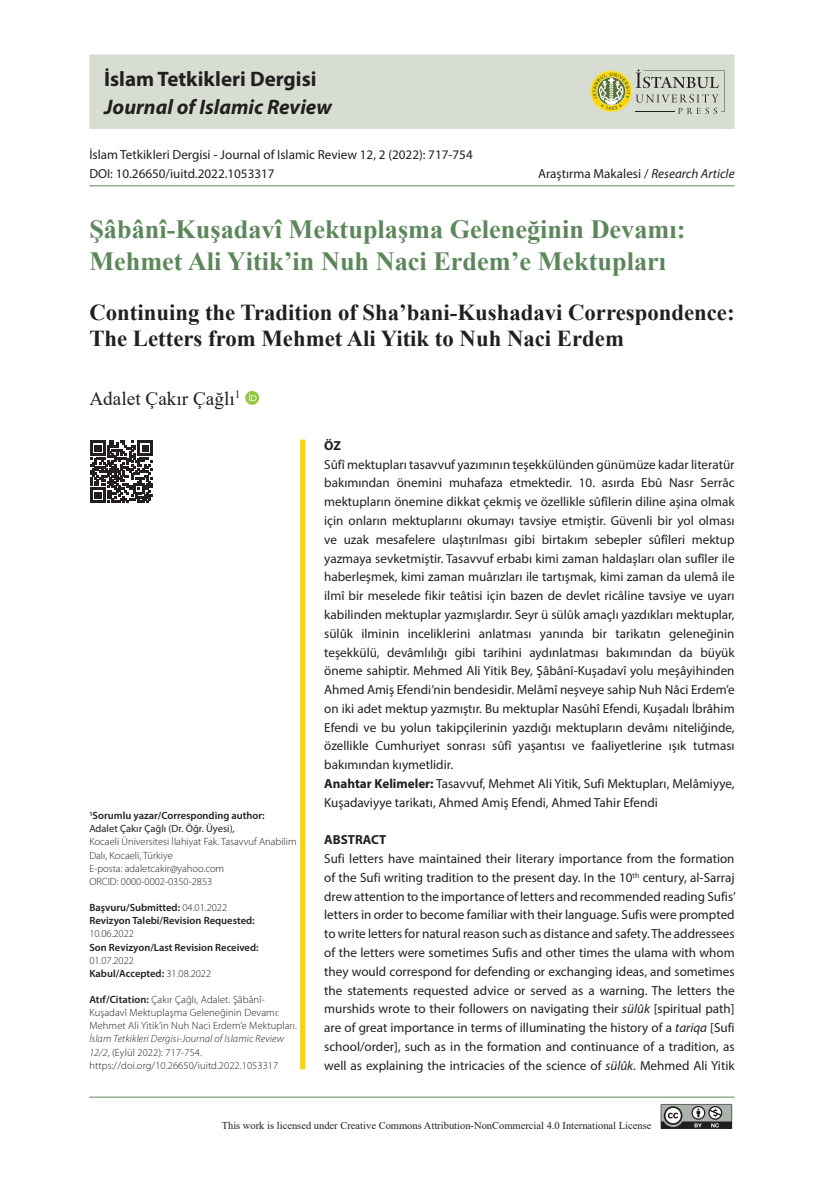
<style>
.page{position:relative;width:819px;height:1191px;background:#fff}
.page>*{position:absolute;margin:0;border:0;box-sizing:border-box;transform-origin:0 0}
.t1{font:700 26.25px/31.5px "Times New Roman";color:#5d875a}
.t2{font:700 22.75px/26.2px "Times New Roman";color:#231f20}
.t3{font:700 21px "Myriad Pro";color:#231f20}
.t4{font:italic 700 21px "Myriad Pro";color:#231f20}
.t5{font:19.25px "Times New Roman";color:#231f20}
.t6{font:13.12px/18.7px "Myriad Pro";color:#231f20}
.t7{font:700 13.12px "Myriad Pro";color:#231f20}
.t8{font:300 10.5px/13.1px "Myriad Pro";letter-spacing:.01em;color:#231f20}
.t9{font:600 10.5px/13.1px "Myriad Pro";color:#231f20}
.t10{font:10.5px "Times New Roman";color:#231f20}
.s1{font-style:italic}
.s2{font-weight:400}
.s3{font-weight:300}
.s4{font-weight:600}
.s5{font-weight:700}
</style>
<div class="page">
<div style="left:89px;top:55px;width:645px;height:74px;background:#d7ded1"></div>
<hr style="left:89px;top:185px;width:214px;height:1px;background:#5d875a">
<hr style="left:303px;top:185px;width:318px;height:1px;background:#5d875a">
<hr style="left:621px;top:185px;width:113px;height:1px;background:#5d875a">
<div style="left:300px;top:439px;width:5px;height:630px;background:#fad506"></div>
<svg style="left:590px;top:69px;width:134px;height:45px;background:#c2c5a4"></svg>
<div style="left:245px;top:391px;width:14px;height:14px;background:#93c83d;border-radius:50%"></div>
<svg style="left:249px;top:393px;width:7px;height:8px"></svg>
<svg style="left:90px;top:440px;width:63px;height:63px"></svg>
<hr style="left:89px;top:1096px;width:645px;height:1px;background:#5d875a">
<svg style="left:660px;top:1104px;width:72px;height:25px;background:#818280"></svg>
<h3 class="t3" style="left:104px;top:65px;width:214px">İslam Tetkikleri Dergisi</h3>
<h3 class="t4" style="left:104px;top:93px;width:229px">Journal of Islamic Review</h3>
<p class="t6" style="left:89px;top:144px;width:385px;line-height:19.8px">İslam Tetkikleri Dergisi - Journal of Islamic Review 12, 2 (2022): 717-754<br>DOI: 10.26650/iuitd.2022.1053317</p>
<p class="t6" style="left:538px;top:164px;width:198px">Araştırma Makalesi / <span class="s1">Research Article</span></p>
<h1 class="t1" style="left:89px;top:213px;width:597px">Şâbânî-Kuşadavî Mektuplaşma Geleneğinin Devamı:<br>Mehmet Ali Yitik’in Nuh Naci Erdem’e Mektupları</h1>
<h2 class="t2" style="left:89px;top:299px;width:646px">Continuing the Tradition of Sha’bani-Kushadavi Correspondence:<br>The Letters from Mehmet Ali Yitik to Nuh Naci Erdem</h2>
<h3 class="t5" style="left:89px;top:385px;width:153px">Adalet Çakır Çağlı<sup>1</sup></h3>
<p class="t9" style="left:89px;top:809px;width:177px"><sup>1</sup>Sorumlu yazar/Corresponding author:<br><span class="s2">Adalet Çakır Çağlı (Dr. Öğr. Üyesi),</span></p>
<p class="t8" style="left:89px;top:835px;width:209px">Kocaeli Üniversitesi İlahiyat Fak. Tasavvuf Anabilim Dalı, Kocaeli, Türkiye<br>E-posta: adaletcakir@yahoo.com<br>ORCID: 0000-0002-0350-2853</p>
<p class="t9" style="left:89px;top:900px;width:167px">Başvuru/Submitted: <span class="s3">04.01.2022<br></span>Revizyon Talebi/Revision Requested:</p>
<p class="t8" style="left:89px;top:927px;width:46px">10.06.2022</p>
<p class="t9" style="left:89px;top:940px;width:171px">Son Revizyon/Last Revision Received:</p>
<p class="t8" style="left:89px;top:953px;width:123px">01.07.2022<br><span class="s4">Kabul/Accepted:</span> 31.08.2022</p>
<p class="t8" style="left:89px;top:993px;width:209px"><span class="s4">Atıf/Citation:</span> Çakır Çağlı, Adalet. Şâbânî-<br>Kuşadavî Mektuplaşma Geleneğinin Devamı:<br>Mehmet Ali Yitik’in Nuh Naci Erdem’e Mektupları.</p>
<p class="t8" style="left:89px;top:1032px;width:196px"><span class="s1">İslam Tetkikleri Dergisi-Journal of Islamic Review<br>12/2</span>, (Eylül 2022): 717-754. https://doi.org/10.26650/iuitd.2022.1053317</p>
<p class="t7" style="left:324px;top:437px;width:18px">ÖZ</p>
<p class="t6" style="left:324px;top:454px;width:412px">Sûfî mektupları tasavvuf yazımının teşekkülünden günümüze kadar literatür bakımından önemini muhafaza etmektedir. 10. asırda Ebû Nasr Serrâc mektupların önemine dikkat çekmiş ve özellikle sûfîlerin diline aşina olmak için onların mektuplarını okumayı tavsiye etmiştir. Güvenli bir yol olması ve uzak mesafelere ulaştırılması gibi birtakım sebepler sûfîleri mektup yazmaya sevketmiştir. Tasavvuf erbabı kimi zaman haldaşları olan sufîler ile haberleşmek, kimi zaman muârızları ile tartışmak, kimi zaman da ulemâ ile ilmî bir meselede fikir teâtisi için bazen de devlet ricâline tavsiye ve uyarı kabilinden mektuplar yazmışlardır. Seyr ü sülûk amaçlı yazdıkları mektuplar, sülûk ilminin inceliklerini anlatması yanında bir tarikatın geleneğinin teşekkülü, devâmlılığı gibi tarihini aydınlatması bakımından da büyük öneme sahiptir. Mehmed Ali Yitik Bey, Şâbânî-Kuşadavî yolu meşâyihinden Ahmed Amiş Efendi’nin bendesidir. Melâmî neşveye sahip Nuh Nâci Erdem’e on iki adet mektup yazmıştır. Bu mektuplar Nasûhî Efendi, Kuşadalı İbrâhim Efendi ve bu yolun takipçilerinin yazdığı mektupların devâmı niteliğinde, özellikle Cumhuriyet sonrası sûfî yaşantısı ve faaliyetlerine ışık tutması bakımından kıymetlidir.<br><span class="s5">Anahtar Kelimeler:</span> Tasavvuf, Mehmet Ali Yitik, Sufi Mektupları, Melâmiyye, Kuşadaviyye tarikatı, Ahmed Amiş Efendi, Ahmed Tahir Efendi</p>
<p class="t7" style="left:324px;top:831px;width:64px">ABSTRACT</p>
<p class="t6" style="left:324px;top:849px;width:413px;text-align:justify">Sufi letters have maintained their literary importance from the formation of the Sufi writing tradition to the present day. In the 10<sup>th</sup> century, al-Sarraj drew attention to the importance of letters and recommended reading Sufis’ letters in order to become familiar with their language. Sufis were prompted to write letters for natural reason such as distance and safety. The addressees of the letters were sometimes Sufis and other times the ulama with whom they would correspond for defending or exchanging ideas, and sometimes the statements requested advice or served as a warning. The letters the murshids wrote to their followers on navigating their <span class="s1">sülûk</span> [spiritual path] are of great importance in terms of illuminating the history of a <span class="s1">tariqa</span> [Sufi school/order], such as in the formation and continuance of a tradition, as well as explaining the intricacies of the science of <span class="s1">sülûk</span>. Mehmed Ali Yitik</p>
<p class="t10" style="left:222px;top:1118px;width:431px">This work is licensed under Creative Commons Attribution-NonCommercial 4.0 International License</p>
</div>
